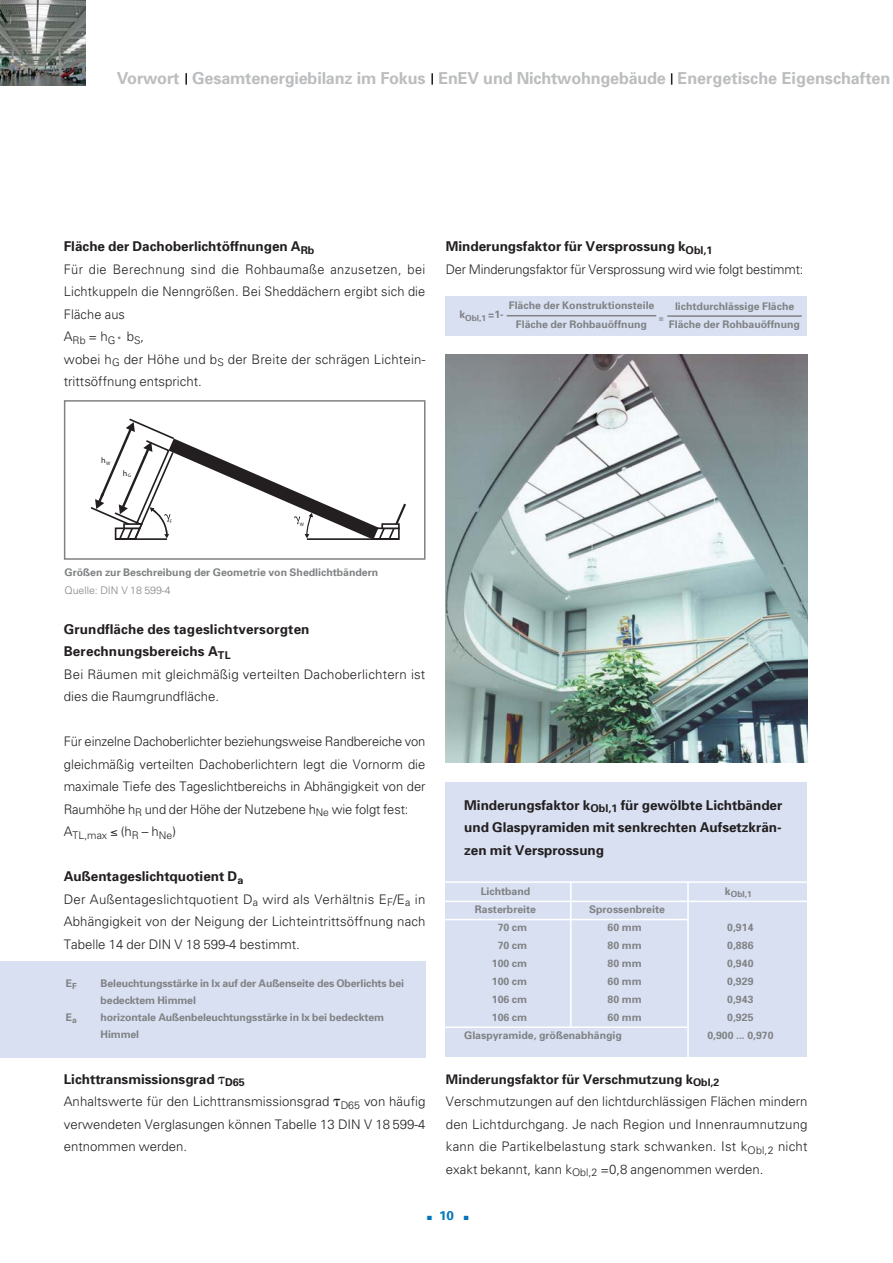
<style>
.page{position:relative;width:893px;height:1263px;background:#fff}
.page>*{position:absolute;margin:0;border:0;box-sizing:border-box;transform-origin:0 0}
.t1{font:700 16.5px "Univers";letter-spacing:-.01em;color:#bbbdbf}
.t2{font:700 13.5px/22.5px "Univers";color:#231f20}
.t3{font:300 13.2px/22.5px "Univers";letter-spacing:.01em;color:#231f20}
.t4{font:300 13.2px "Univers";letter-spacing:-.01em;color:#231f20}
.t5{font:700 12.75px "Univers";color:#0074bc;scale:1.06 1}
.t6{font:700 10.5px/17.2px "Univers";color:#808284}
.t7{font:300 10.5px "Univers";color:#808284}
.t8{font:300 10.5px "Univers";color:#231f20}
.t9{font:700 8.4px "Univers";color:#808284}
.t10{font:8.25px "Myriad";color:#231f20}
.t11{font:4.95px "Myriad";color:#231f20}
.s1{font-weight:700;font-size:10.5px;color:#808284}
.s2{font-family:"Mathematical Pi One";font-weight:400;font-size:16.5px}
.s3{font-weight:700}
</style>
<div class="page">
<img style="left:445px;top:354px;width:362px;height:409px">
<img style="left:0;top:0;width:85px;height:85px">
<div style="left:445px;top:782px;width:362px;height:275px;background:#d8e0f2"></div>
<hr style="left:687px;top:882px;width:1px;height:187px;background:#fff">
<hr style="left:570px;top:882px;width:1px;height:145px;background:#fff">
<hr style="left:435px;top:881px;width:377px;height:2px;background:#fff">
<hr style="left:437px;top:901px;width:377px;height:1px;background:#fff">
<hr style="left:444px;top:919px;width:243px;height:1px;background:#fff">
<hr style="left:444px;top:1026px;width:243px;height:2px;background:#fff">
<div style="left:0;top:961px;width:425px;height:96px;background:#d8e0f2"></div>
<div style="left:446px;top:296px;width:360px;height:40px;background:#d8e0f2"></div>
<hr style="left:506px;top:315px;width:150px;height:1px;background:#808284">
<hr style="left:667px;top:315px;width:134px;height:2px;background:#808284">
<svg style="left:90px;top:418px;width:316px;height:122px"></svg>
<div style="left:64px;top:400px;width:361px;height:160px;border:2px solid #808284"></div>
<svg style="left:671px;top:73px;width:1px;height:12px"></svg>
<svg style="left:431px;top:73px;width:2px;height:12px"></svg>
<svg style="left:185px;top:73px;width:2px;height:12px"></svg>
<p class="t1" style="left:117px;top:72px;width:775px">Vorwort Gesamtenergiebilanz im Fokus EnEV und Nichtwohngebäude Energetische Eigenschaften</p>
<p class="t2" style="left:64px;top:236px;width:252px">Fläche der Dachoberlichtöffnungen A<sub>Rb</sub></p>
<p class="t3" style="left:64px;top:259px;width:363px">Für die Berechnung sind die Rohbaumaße anzusetzen, bei Lichtkuppeln die Nenngrößen. Bei Sheddächern ergibt sich die Fläche aus<br>A<sub>Rb</sub> = h<sub>G</sub> <span class="s1">•</span> b<sub>S</sub>,<br>wobei h<sub>G</sub> der Höhe und b<sub>S</sub> der Breite der schrägen Lichtein&shy;trittsöffnung entspricht.</p>
<p class="t2" style="left:445px;top:236px;width:268px">Minderungsfaktor für Versprossung k<sub>Obl,1</sub></p>
<p class="t4" style="left:445px;top:264px;width:359px">Der Minderungsfaktor für Versprossung wird wie folgt bestimmt:</p>
<p class="t9" style="left:459px;top:314px;width:46px"><sup>k</sup>Obl,1 <sup>=1-</sup></p>
<p class="t6" style="left:509px;top:297px;width:147px;line-height:18.3px;text-align:center">Fläche der Konstruktionsteile<br>Fläche der Rohbauöffnung</p>
<p class="t6" style="left:669px;top:298px;width:132px;line-height:18.3px;text-align:center">lichtdurchlässige Fläche<br>Fläche der Rohbauöffnung</p>
<p class="t9" style="left:659px;top:315px;width:6px">=</p>
<p class="t10" style="left:101px;top:458px;width:11px">h <sub>W</sub></p>
<p class="t10" style="left:123px;top:470px;width:10px">h <sub>G</sub></p>
<p class="t11" style="left:170px;top:520px;width:4px">F</p>
<p class="t11" style="left:300px;top:522px;width:6px">W</p>
<p class="t6" style="left:65px;top:565px;width:315px">Größen zur Beschreibung der Geometrie von Shedlichtbändern</p>
<p class="t7" style="left:65px;top:587px;width:108px">Quelle: DIN V 18 599-4</p>
<p class="t2" style="left:64px;top:619px;width:247px">Grundfläche des tageslichtversorgten<br>Berechnungsbereichs A<sub>TL</sub></p>
<p class="t3" style="left:64px;top:664px;width:363px">Bei Räumen mit gleichmäßig verteilten Dachoberlichtern ist dies die Raumgrundfläche.</p>
<p class="t3" style="left:64px;top:731px;width:363px;text-align:justify">Für einzelne Dachoberlichter beziehungsweise Randbereiche von gleichmäßig verteilten Dachoberlichtern legt die Vornorm die maximale Tiefe des Tageslichtbereichs in Abhängigkeit von der Raumhöhe h<sub>R</sub> und der Höhe der Nutzebene h<sub>Ne</sub> wie folgt fest:</p>
<p class="t8" style="left:64px;top:831px;width:114px"><sup>A</sup>TL,max ≤ <sup>(h</sup>R <sup>–</sup> <sup>h</sup>Ne<sup>)</sup></p>
<p class="t2" style="left:64px;top:866px;width:181px">Außentageslichtquotient D<sub>a</sub></p>
<p class="t3" style="left:64px;top:889px;width:363px;text-align:justify">Der Außentageslichtquotient D<sub>a</sub> wird als Verhältnis E<sub>F</sub>/E<sub>a</sub> in Abhängigkeit von der Neigung der Lichteintrittsöffnung nach Tabelle 14 der DIN V 18 599-4 bestimmt.</p>
<p class="t6" style="left:66px;top:975px;width:12px">E<sub>F</sub></p>
<p class="t6" style="left:101px;top:975px;width:305px">Beleuchtungsstärke in lx auf der Außenseite des Oberlichts bei bedecktem Himmel</p>
<p class="t6" style="left:66px;top:1010px;width:12px">E<sub>a</sub></p>
<p class="t6" style="left:101px;top:1010px;width:285px">horizontale Außenbeleuchtungsstärke in lx bei bedecktem<br>Himmel</p>
<p class="t2" style="left:64px;top:1069px;width:183px">Lichttransmissionsgrad <span class="s2">-</span><sub>D65</sub></p>
<p class="t3" style="left:64px;top:1091px;width:363px;text-align:justify">Anhaltswerte für den Lichttransmissionsgrad <span class="s2">-</span><sub>D65</sub> von häufig verwendeten Verglasungen können Tabelle 13 DIN V 18 599-4 entnommen werden.</p>
<p class="t2" style="left:464px;top:795px;width:319px;text-align:justify">Minderungsfaktor k<sub>Obl,1</sub> für gewölbte Lichtbänder und Glaspyramiden mit senkrechten Aufsetzkrän&shy;zen mit Versprossung</p>
<p class="t6" style="left:480px;top:884px;width:51px">Lichtband</p>
<p class="t9" style="left:725px;top:891px;width:28px"><sup>k</sup>Obl,1</p>
<p class="t6" style="left:475px;top:902px;width:63px">Rasterbreite</p>
<p class="t6" style="left:589px;top:902px;width:77px">Sprossenbreite</p>
<p class="t6" style="left:498px;top:920px;width:31px">70 cm</p>
<p class="t6" style="left:607px;top:920px;width:35px">60 mm</p>
<p class="t6" style="left:727px;top:920px;width:28px">0,914</p>
<p class="t6" style="left:498px;top:938px;width:31px">70 cm</p>
<p class="t6" style="left:607px;top:938px;width:35px">80 mm</p>
<p class="t6" style="left:727px;top:938px;width:28px">0,886</p>
<p class="t6" style="left:492px;top:956px;width:37px">100 cm</p>
<p class="t6" style="left:607px;top:956px;width:35px">80 mm</p>
<p class="t6" style="left:727px;top:956px;width:28px">0,940</p>
<p class="t6" style="left:492px;top:974px;width:37px">100 cm</p>
<p class="t6" style="left:607px;top:974px;width:35px">60 mm</p>
<p class="t6" style="left:727px;top:974px;width:28px">0,929</p>
<p class="t6" style="left:492px;top:992px;width:37px">106 cm</p>
<p class="t6" style="left:607px;top:992px;width:35px">80 mm</p>
<p class="t6" style="left:727px;top:992px;width:28px">0,943</p>
<p class="t6" style="left:492px;top:1010px;width:37px">106 cm</p>
<p class="t6" style="left:607px;top:1010px;width:35px">60 mm</p>
<p class="t6" style="left:727px;top:1010px;width:28px">0,925</p>
<p class="t6" style="left:464px;top:1028px;width:159px">Glaspyramide, größenabhängig</p>
<p class="t6" style="left:707px;top:1028px;width:68px">0,900 ... 0,970</p>
<p class="t3" style="left:446px;top:1069px;width:363px"><span class="s3">Minderungsfaktor für Verschmutzung k</span><sub>Obl,2<br></sub>Verschmutzungen auf den lichtdurchlässigen Flächen mindern den Lichtdurchgang. Je nach Region und Innenraumnutzung kann die Partikelbelastung stark schwanken. Ist k<sub>Obl,2</sub> nicht exakt bekannt, kann k<sub>Obl,2</sub> =0,8 angenommen werden.</p>
<p class="t5" style="left:427px;top:1211px;width:41px">■ 10 ■</p>
</div>
